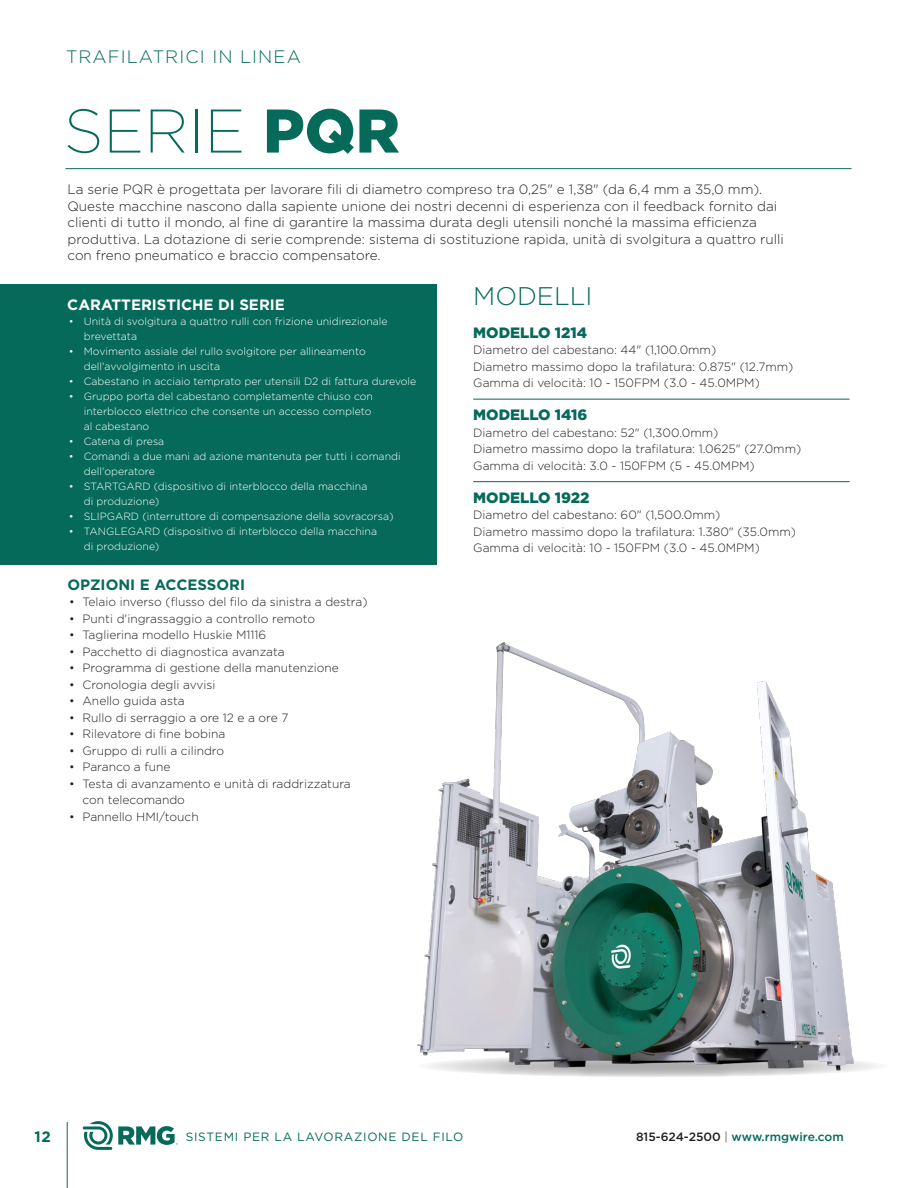
<style>
.page{position:relative;width:918px;height:1188px;background:#fff}
.page>*{position:absolute;margin:0;border:0;box-sizing:border-box;transform-origin:0 0}
.t1{font:200 61.5px "Gotham";color:#066a5b}
.t2{font:300 25.5px "Gotham";color:#066a5b}
.t3{font:300 18px "Gotham";letter-spacing:.06em;color:#066a5b}
.t4{font:900 15px "Gotham";color:#066a5b}
.t5{font:700 15px "Gotham";color:#fff}
.t6{font:700 15px "Gotham";color:#066a5b}
.t7{font:300 13.5px/16.5px "Gotham";color:#231f20}
.t8{font:300 12px/16.5px "Gotham";color:#231f20}
.t9{font:12px "Gotham";letter-spacing:.06em;color:#066a5b}
.t10{font:500 12px "Gotham";color:#066a5b}
.t11{font:300 10.5px/15px "Gotham";color:#fff}
.s1{font-weight:900}
.s2{color:#231f20}
.s3{font-weight:300;color:#231f20}
</style>
<div class="page">
<hr style="left:67px;top:1122px;width:1px;height:66px;background:#066a5b">
<svg style="left:83px;top:1121px;width:95px;height:29px"></svg>
<div style="left:0;top:284px;width:436px;height:281px;background:#066a5b"></div>
<hr style="left:66px;top:168px;width:786px;height:1px;background:#066a5b">
<img style="left:417px;top:642px;width:459px;height:435px">
<hr style="left:473px;top:399px;width:377px;height:1px;background:#066a5b">
<hr style="left:473px;top:481px;width:377px;height:1px;background:#066a5b">
<h3 class="t3" style="left:66px;top:45px;width:236px">TRAFILATRICI IN LINEA</h3>
<p class="t1" style="left:64px;top:93px;width:337px">SERIE <span class="s1">PQR</span></p>
<p class="t7" style="left:68px;top:181px;width:718px">La serie PQR è progettata per lavorare fili di diametro compreso tra 0,25" e 1,38" (da 6,4 mm a 35,0 mm).<br>Queste macchine nascono dalla sapiente unione dei nostri decenni di esperienza con il feedback fornito dai clienti di tutto il mondo, al fine di garantire la massima durata degli utensili nonché la massima efficienza produttiva. La dotazione di serie comprende: sistema di sostituzione rapida, unità di svolgitura a quattro rulli con freno pneumatico e braccio compensatore.</p>
<p class="t2" style="left:473px;top:280px;width:121px">MODELLI</p>
<p class="t4" style="left:473px;top:322px;width:115px">MODELLO 1214</p>
<p class="t8" style="left:473px;top:341px;width:244px">Diametro del cabestano: 44" (1,100.0mm)</p>
<p class="t8" style="left:473px;top:358px;width:322px">Diametro massimo dopo la trafilatura: 0.875" (12.7mm)</p>
<p class="t8" style="left:473px;top:374px;width:288px">Gamma di velocità: 10 - 150FPM (3.0 - 45.0MPM)</p>
<p class="t4" style="left:473px;top:405px;width:116px">MODELLO 1416</p>
<p class="t8" style="left:473px;top:424px;width:247px">Diametro del cabestano: 52" (1,300.0mm)</p>
<p class="t8" style="left:473px;top:440px;width:329px">Diametro massimo dopo la trafilatura: 1.0625" (27.0mm)</p>
<p class="t8" style="left:473px;top:457px;width:283px">Gamma di velocità: 3.0 - 150FPM (5 - 45.0MPM)</p>
<p class="t4" style="left:473px;top:487px;width:118px">MODELLO 1922</p>
<p class="t8" style="left:473px;top:506px;width:249px">Diametro del cabestano: 60" (1,500.0mm)</p>
<p class="t8" style="left:473px;top:523px;width:324px">Diametro massimo dopo la trafilatura: 1.380" (35.0mm)</p>
<p class="t8" style="left:473px;top:539px;width:288px">Gamma di velocità: 10 - 150FPM (3.0 - 45.0MPM)</p>
<p class="t5" style="left:67px;top:295px;width:219px">CARATTERISTICHE DI SERIE</p>
<p class="t11" style="left:84px;top:314px;width:305px;text-indent:-15px">• Unità di svolgitura a quattro rulli con frizione unidirezionale brevettata</p>
<p class="t11" style="left:84px;top:344px;width:283px;text-indent:-15px">• Movimento assiale del rullo svolgitore per allineamento dell'avvolgimento in uscita</p>
<p class="t11" style="left:69px;top:374px;width:349px">• Cabestano in acciaio temprato per utensili D2 di fattura durevole</p>
<p class="t11" style="left:84px;top:389px;width:291px;text-indent:-15px">• Gruppo porta del cabestano completamente chiuso con interblocco elettrico che consente un accesso completo al cabestano</p>
<p class="t11" style="left:69px;top:434px;width:97px">• Catena di presa</p>
<p class="t11" style="left:84px;top:449px;width:318px;text-indent:-15px">• Comandi a due mani ad azione mantenuta per tutti i comandi dell'operatore</p>
<p class="t11" style="left:84px;top:479px;width:285px;text-indent:-15px">• STARTGARD (dispositivo di interblocco della macchina di produzione)</p>
<p class="t11" style="left:69px;top:509px;width:326px">• SLIPGARD (interruttore di compensazione della sovracorsa)</p>
<p class="t11" style="left:84px;top:524px;width:295px;text-indent:-15px">• TANGLEGARD (dispositivo di interblocco della macchina di produzione)</p>
<p class="t6" style="left:68px;top:575px;width:179px">OPZIONI E ACCESSORI</p>
<p class="t8" style="left:69px;top:594px;width:300px">• Telaio inverso (flusso del filo da sinistra a destra)</p>
<p class="t8" style="left:69px;top:610px;width:248px">• Punti d'ingrassaggio a controllo remoto</p>
<p class="t8" style="left:69px;top:627px;width:199px">• Taglierina modello Huskie M1116</p>
<p class="t8" style="left:69px;top:643px;width:217px">• Pacchetto di diagnostica avanzata</p>
<p class="t8" style="left:69px;top:660px;width:271px">• Programma di gestione della manutenzione</p>
<p class="t8" style="left:69px;top:676px;width:148px">• Cronologia degli avvisi</p>
<p class="t8" style="left:69px;top:693px;width:117px">• Anello guida asta</p>
<p class="t8" style="left:69px;top:709px;width:221px">• Rullo di serraggio a ore 12 e a ore 7</p>
<p class="t8" style="left:69px;top:726px;width:158px">• Rilevatore di fine bobina</p>
<p class="t8" style="left:69px;top:742px;width:157px">• Gruppo di rulli a cilindro</p>
<p class="t8" style="left:69px;top:759px;width:103px">• Paranco a fune</p>
<p class="t8" style="left:82px;top:775px;width:270px;text-indent:-14px">• Testa di avanzamento e unità di raddrizzatura con telecomando</p>
<p class="t8" style="left:69px;top:808px;width:131px">• Pannello HMI/touch</p>
<p class="t6" style="left:34px;top:1127px;width:18px">12</p>
<p class="t9" style="left:186px;top:1129px;width:279px">SISTEMI PER LA LAVORAZIONE DEL FILO</p>
<p class="t10" style="left:636px;top:1129px;width:209px"><span class="s2">815-624-2500</span> <span class="s3">|</span> www.rmgwire.com</p>
</div>
